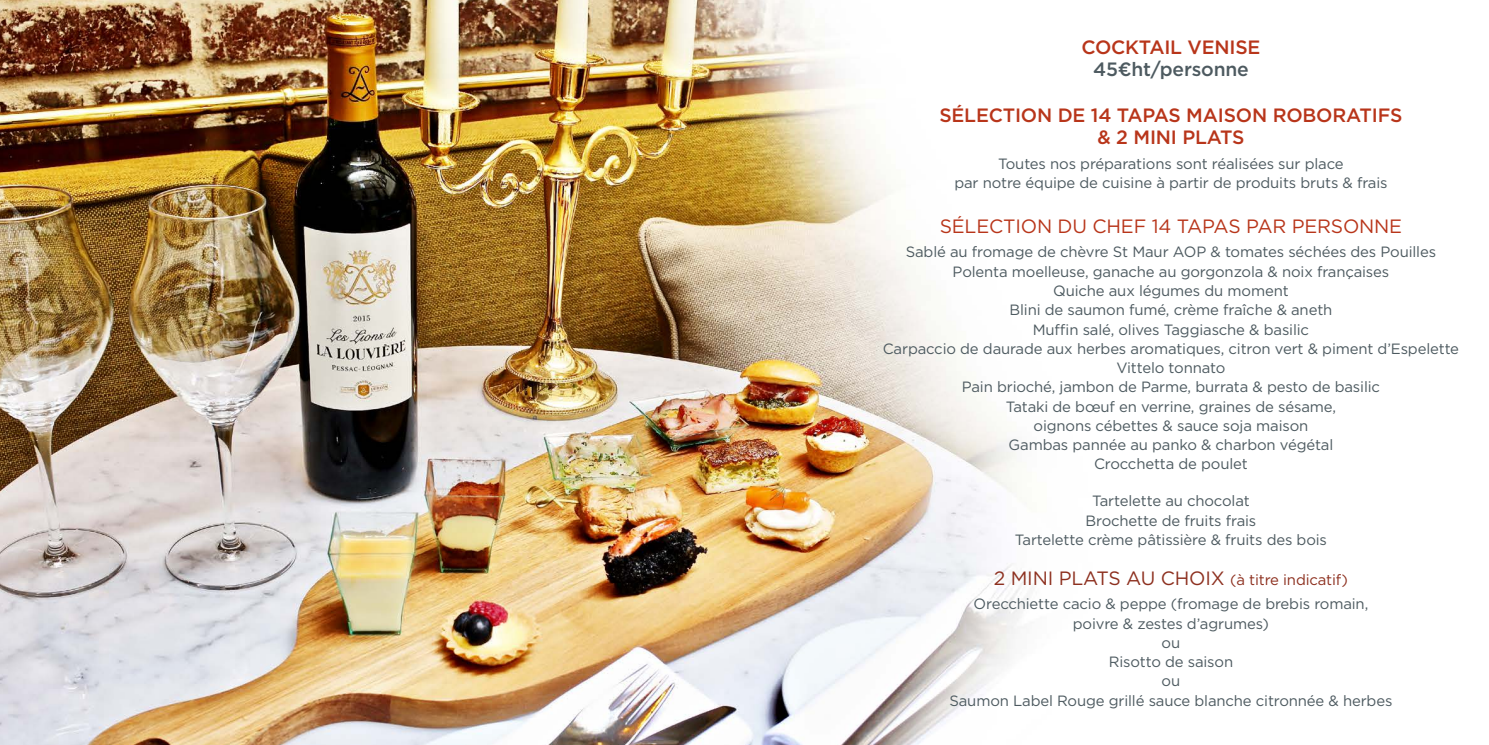
<style>
.page{position:relative;width:1489px;height:745px;background:#fff}
.page>*{position:absolute;margin:0;border:0;box-sizing:border-box;transform-origin:0 0}
.t1{font:500 19.25px/22.8px "Gotham";letter-spacing:-.01em;color:#b8351a;text-align:center}
.t2{font:19.25px "Gotham";letter-spacing:-.01em;color:#8d301f}
.t3{font:19.25px "Gotham";letter-spacing:-.01em;color:#b8351a}
.t4{font:500 19.25px "Gotham";letter-spacing:-.01em;color:#4d5a60}
.t5{font:14.88px/19.2px "Gotham";letter-spacing:-.01em;color:#4d5a60;text-align:center}
.s1{font-size:14.88px}
</style>
<div class="page">
<img style="left:0;top:0;width:1033px;height:744px">
<p class="t1" style="left:1081px;top:35px;width:181px">COCKTAIL VENISE</p>
<p class="t4" style="left:1093px;top:57px;width:157px">45€ht/personne</p>
<p class="t1" style="left:939px;top:103px;width:464px">SÉLECTION DE 14 TAPAS MAISON ROBORATIFS &amp; 2 MINI PLATS</p>
<p class="t5" style="left:954px;top:153px;width:434px">Toutes nos préparations sont réalisées sur place<br>par notre équipe de cuisine à partir de produits bruts &amp; frais</p>
<p class="t3" style="left:939px;top:214px;width:464px">SÉLECTION DU CHEF 14 TAPAS PAR PERSONNE</p>
<p class="t5" style="left:882px;top:242px;width:577px">Sablé au fromage de chèvre St Maur AOP &amp; tomates séchées des Pouilles Polenta moelleuse, ganache au gorgonzola &amp; noix françaises<br>Quiche aux légumes du moment<br>Blini de saumon fumé, crème fraîche &amp; aneth<br>Muffin salé, olives Taggiasche &amp; basilic<br>Carpaccio de daurade aux herbes aromatiques, citron vert &amp; piment d’Espelette Vittelo tonnato<br>Pain brioché, jambon de Parme, burrata &amp; pesto de basilic<br>Tataki de bœuf en verrine, graines de sésame,<br>oignons cébettes &amp; sauce soja maison<br>Gambas pannée au panko &amp; charbon végétal<br>Crocchetta de poulet</p>
<p class="t5" style="left:1014px;top:490px;width:313px">Tartelette au chocolat<br>Brochette de fruits frais<br>Tartelette crème pâtissière &amp; fruits des bois</p>
<p class="t2" style="left:993px;top:565px;width:356px">2 MINI PLATS AU CHOIX <span class="s1">(à titre indicatif)</span></p>
<p class="t5" style="left:949px;top:593px;width:444px">Orecchiette cacio &amp; peppe (fromage de brebis romain, poivre &amp; zestes d’agrumes)<br>ou<br>Risotto de saison<br>ou<br>Saumon Label Rouge grillé sauce blanche citronnée &amp; herbes</p>
</div>
